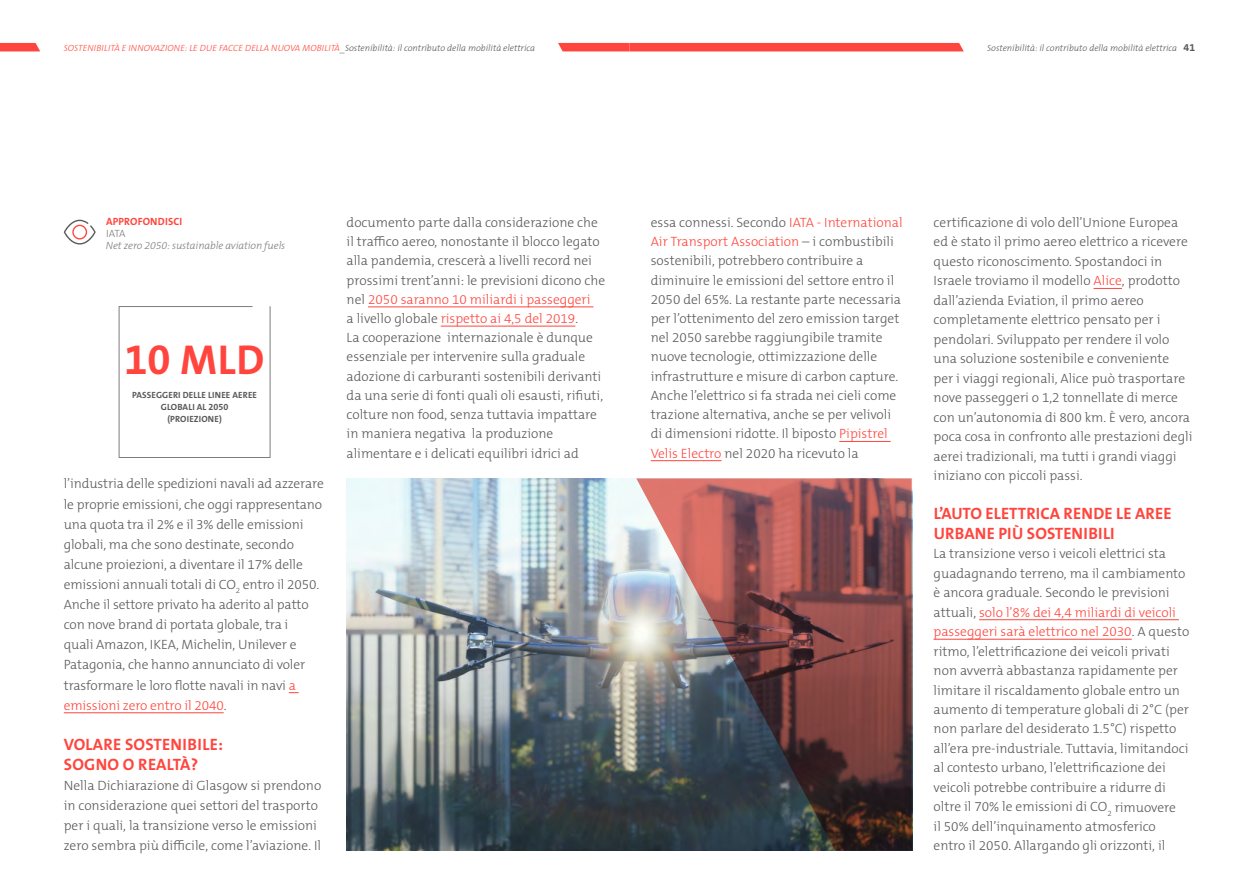
<style>
.page{position:relative;width:1259px;height:893px;background:#fff}
.page>*{position:absolute;margin:0;border:0;box-sizing:border-box;transform-origin:0 0}
.t1{font:700 42px "The Mix B W7";color:#ff453d}
.Titolino_RP2019{font:700 16.5px/19.5px "The Mix B W7";letter-spacing:.01em;color:#ff453d}
.Testo_RP2019{font:300 13.5px/19.5px "The Mix B W3";color:#595959}
.t2{font:italic 300 10.5px "The Mix B W3";letter-spacing:-.01em;color:#7d7d7d}
.t3{font:700 10.5px "The Mix B W7";letter-spacing:.015em;color:#ff453d}
.t4{font:300 10.5px "The Mix B W3";color:#7d7d7d}
.t5{font:700 10.5px "The Mix B W7";color:#595959}
.t6{font:italic 300 9px "The Mix B W3";color:#ff453d}
.t7{font:700 9px/12px "The Mix B W7";letter-spacing:.015em;color:#595959;text-align:center}
.t8{font:italic 300 9px "The Mix B W3";color:#595959}
.s1{color:#595959}
.s2{color:#ff453d}
</style>
<div class="page">
<hr style="left:64px;top:712px;width:160px;height:1px;background:#ff453d">
<hr style="left:368px;top:307px;width:225px;height:1px;background:#ff453d">
<hr style="left:441px;top:326px;width:134px;height:1px;background:#ff453d">
<hr style="left:839px;top:441px;width:51px;height:1px;background:#ff453d">
<hr style="left:651px;top:460px;width:70px;height:1px;background:#ff453d">
<svg style="left:1093px;top:288px;width:29px;height:1px"></svg>
<hr style="left:979px;top:619px;width:200px;height:1px;background:#ff453d">
<hr style="left:933px;top:639px;width:198px;height:1px;background:#ff453d">
<img style="left:347px;top:478px;width:565px;height:372px">
<svg style="left:118px;top:306px;width:153px;height:152px"></svg>
<svg style="left:64px;top:220px;width:32px;height:25px"></svg>
<img style="left:636px;top:478px;width:275px;height:372px">
<div style="left:558px;top:43px;width:405px;height:8px;background:#ff453d"></div>
<svg style="left:0;top:43px;width:40px;height:8px"></svg>
<p class="t6" style="left:64px;top:43px;width:473px">SOSTENIBILITÀ E INNOVAZIONE: LE DUE FACCE DELLA NUOVA MOBILITÀ<span class="s1">_Sostenibilità: il contributo della mobilità elettrica</span></p>
<p class="t8" style="left:987px;top:43px;width:192px">Sostenibilità: il contributo della mobilità elettrica</p>
<p class="t5" style="left:1183px;top:41px;width:13px">41</p>
<p class="t3" style="left:106px;top:214px;width:78px">APPROFONDISCI</p>
<p class="t4" style="left:106px;top:226px;width:21px">IATA</p>
<p class="t2" style="left:106px;top:239px;width:181px">Net zero 2050: sustainable aviation fuels</p>
<p class="t1" style="left:124px;top:333px;width:141px">10 MLD</p>
<p class="t7" style="left:132px;top:389px;width:126px">PASSEGGERI DELLE LINEE AEREE<br>GLOBALI AL 2050</p>
<p class="t7" style="left:167px;top:413px;width:56px">(PROIEZIONE)</p>
<p class="Testo_RP2019" style="left:64px;top:474px;width:261px;line-height:20.1px">l’industria delle spedizioni navali ad azzerare le proprie emissioni, che oggi rappresentano una quota tra il 2% e il 3% delle emissioni globali, ma che sono destinate, secondo alcune proiezioni, a diventare il 17% delle emissioni annuali totali di CO<sub>2</sub> entro il 2050.<br>Anche il settore privato ha aderito al patto con nove brand di portata globale, tra i<br>quali Amazon, IKEA, Michelin, Unilever e Patagonia, che hanno annunciato di voler trasformare le loro flotte navali in navi <span class="s2">a emissioni zero entro il 2040</span>.</p>
<p class="Titolino_RP2019" style="left:64px;top:735px;width:161px">VOLARE SOSTENIBILE:</p>
<p class="Titolino_RP2019" style="left:64px;top:755px;width:136px">SOGNO O REALTÀ?</p>
<p class="Testo_RP2019" style="left:64px;top:776px;width:259px;line-height:20.1px">Nella Dichiarazione di Glasgow si prendono in considerazione quei settori del trasporto per i quali, la transizione verso le emissioni zero sembra più difficile, come l’aviazione. Il</p>
<p class="Testo_RP2019" style="left:347px;top:213px;width:260px">documento parte dalla considerazione che il traffico aereo, nonostante il blocco legato alla pandemia, crescerà a livelli record nei prossimi trent’anni: le previsioni dicono che nel <span class="s2">2050 saranno 10 miliardi i passeggeri<br></span>a livello globale <span class="s2">rispetto ai 4,5 del 2019</span>.<br>La cooperazione internazionale è dunque essenziale per intervenire sulla graduale adozione di carburanti sostenibili derivanti da una serie di fonti quali oli esausti, rifiuti, colture non food, senza tuttavia impattare in maniera negativa la produzione alimentare e i delicati equilibri idrici ad</p>
<p class="Testo_RP2019" style="left:651px;top:213px;width:253px">essa connessi. Secondo <span class="s2">IATA - International Air Transport Association</span> – i combustibili sostenibili, potrebbero contribuire a diminuire le emissioni del settore entro il 2050 del 65%. La restante parte necessaria per l’ottenimento del zero emission target nel 2050 sarebbe raggiungibile tramite nuove tecnologie, ottimizzazione delle infrastrutture e misure di carbon capture.<br>Anche l’elettrico si fa strada nei cieli come trazione alternativa, anche se per velivoli di dimensioni ridotte. Il biposto <span class="s2">Pipistrel Velis Electro</span> nel 2020 ha ricevuto la</p>
<p class="Testo_RP2019" style="left:933px;top:213px;width:260px">certificazione di volo dell’Unione Europea ed è stato il primo aereo elettrico a ricevere questo riconoscimento. Spostandoci in Israele troviamo il modello <span class="s2">Alice</span>, prodotto dall’azienda Eviation, il primo aereo completamente elettrico pensato per i pendolari. Sviluppato per rendere il volo una soluzione sostenibile e conveniente<br>per i viaggi regionali, Alice può trasportare nove passeggeri o 1,2 tonnellate di merce con un’autonomia di 800 km. È vero, ancora poca cosa in confronto alle prestazioni degli aerei tradizionali, ma tutti i grandi viaggi iniziano con piccoli passi.</p>
<p class="Titolino_RP2019" style="left:933px;top:504px;width:239px">L’AUTO ELETTRICA RENDE LE AREE<br>URBANE PIÙ SOSTENIBILI</p>
<p class="Testo_RP2019" style="left:933px;top:544px;width:257px">La transizione verso i veicoli elettrici sta guadagnando terreno, ma il cambiamento è ancora graduale. Secondo le previsioni attuali, <span class="s2">solo l’8% dei 4,4 miliardi di veicoli passeggeri sarà elettrico nel 2030</span>. A questo ritmo, l’elettrificazione dei veicoli privati non avverrà abbastanza rapidamente per limitare il riscaldamento globale entro un aumento di temperature globali di 2°C (per non parlare del desiderato 1.5°C) rispetto all’era pre-industriale. Tuttavia, limitandoci al contesto urbano, l’elettrificazione dei veicoli potrebbe contribuire a ridurre di oltre il 70% le emissioni di CO<sub>2</sub> rimuovere<br>il 50% dell’inquinamento atmosferico entro il 2050. Allargando gli orizzonti, il</p>
</div>
